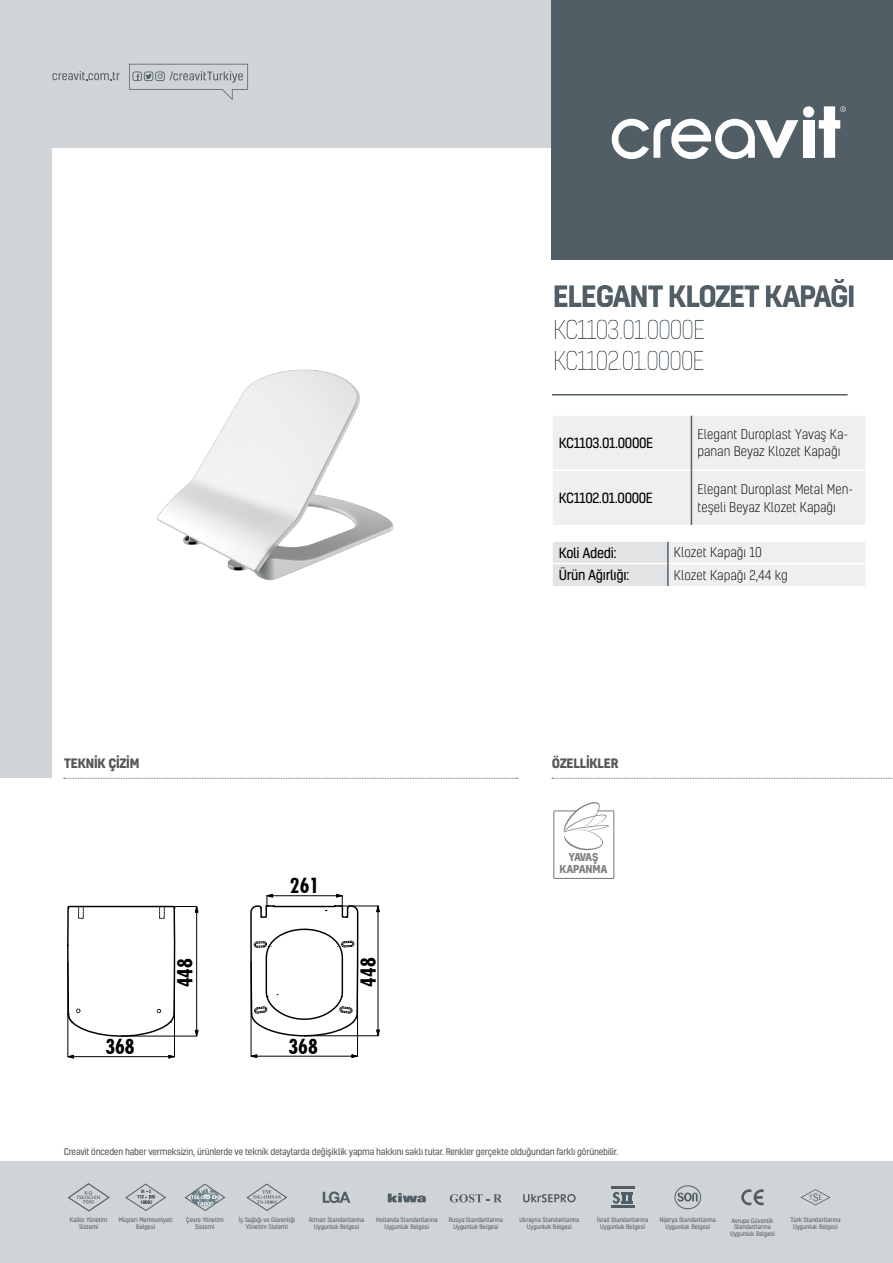
<style>
.page{position:relative;width:893px;height:1263px;background:#fff}
.page>*{position:absolute;margin:0;border:0;box-sizing:border-box;transform-origin:0 0}
.t1{font:700 28.5px "Kelson";letter-spacing:-.06em;color:#525e66}
.t2{font:300 25.2px/31.5px "Kelson";letter-spacing:-.06em;color:#525e66}
.t3{font:19.95px "Futura Condensed Bold FH";color:#000}
.t4{font:13.5px "Kelson";letter-spacing:-.025em;color:#000}
.t5{font:300 12.9px/17.2px "Kelson";color:#000}
.t6{font:700 12.45px "Kelson";letter-spacing:-.025em;color:#565659}
.t7{font:700 10.5px/12.6px "Kelson";letter-spacing:-.02em;color:#808285;text-align:center}
.t8{font:9px "Kelson";letter-spacing:-.025em;color:#565659}
.t9{font:6px/6.6px "Kelson";color:#525e66;text-align:center}
</style>
<div class="page">
<div style="left:0;top:0;width:552px;height:778px;background:#d0d4d6"></div>
<div style="left:52px;top:148px;width:518px;height:636px;background:#fff"></div>
<svg style="left:553px;top:542px;width:312px;height:44px"></svg>
<hr style="left:553px;top:563px;width:114px;height:1px;background:#fff">
<hr style="left:669px;top:563px;width:196px;height:1px;background:#fff">
<hr style="left:667px;top:542px;width:2px;height:21px;background:#525e66">
<hr style="left:667px;top:563px;width:2px;height:23px;background:#525e66">
<div style="left:552px;top:0;width:341px;height:259px;background:#525e66"></div>
<div style="left:803px;top:106px;width:11px;height:12px;background:#fff;border-radius:50%"></div>
<svg style="left:819px;top:106px;width:27px;height:52px"></svg>
<div style="left:803px;top:120px;width:11px;height:38px;background:#fff"></div>
<svg style="left:612px;top:119px;width:186px;height:40px"></svg>
<svg style="left:64px;top:778px;width:454px;height:1px"></svg>
<svg style="left:552px;top:778px;width:341px;height:1px"></svg>
<hr style="left:552px;top:394px;width:296px;height:1px;background:#525e66">
<div style="left:0;top:1161px;width:893px;height:102px;background:#d0d4d6"></div>
<svg style="left:68px;top:1183px;width:42px;height:28px"></svg>
<svg style="left:125px;top:1183px;width:41px;height:28px"></svg>
<svg style="left:184px;top:1183px;width:42px;height:28px"></svg>
<svg style="left:246px;top:1183px;width:41px;height:28px"></svg>
<svg style="left:323px;top:1191px;width:27px;height:12px"></svg>
<svg style="left:388px;top:1193px;width:38px;height:9px"></svg>
<svg style="left:450px;top:1194px;width:52px;height:8px"></svg>
<svg style="left:523px;top:1194px;width:53px;height:8px"></svg>
<hr style="left:611px;top:1205px;width:23px;height:3px;background:#525e66">
<svg style="left:612px;top:1191px;width:21px;height:13px"></svg>
<hr style="left:611px;top:1186px;width:23px;height:3px;background:#525e66">
<svg style="left:677px;top:1192px;width:21px;height:9px"></svg>
<div style="left:675px;top:1185px;width:26px;height:24px;border:1px solid #525e66;border-radius:50%"></div>
<svg style="left:800px;top:1189px;width:31px;height:16px"></svg>
<svg style="left:741px;top:1189px;width:23px;height:16px"></svg>
<div style="left:553px;top:416px;width:312px;height:109px;background:#efeff0"></div>
<hr style="left:553px;top:470px;width:138px;height:1px;background:#fff">
<hr style="left:692px;top:470px;width:173px;height:1px;background:#fff">
<hr style="left:691px;top:416px;width:1px;height:54px;background:#525e66">
<hr style="left:691px;top:470px;width:1px;height:55px;background:#525e66">
<svg style="left:52px;top:71px;width:68px;height:9px"></svg>
<svg style="left:129px;top:64px;width:119px;height:36px"></svg>
<div style="left:553px;top:810px;width:61px;height:69px;border:1px solid #808285"></div>
<svg style="left:564px;top:802px;width:45px;height:48px"></svg>
<img style="left:156px;top:369px;width:238px;height:212px">
<svg style="left:252px;top:1054px;width:5px;height:4px"></svg>
<svg style="left:352px;top:1054px;width:5px;height:4px"></svg>
<hr style="left:251px;top:961px;width:1px;height:95px;background:#000">
<hr style="left:357px;top:961px;width:1px;height:95px;background:#000">
<hr style="left:251px;top:1056px;width:107px;height:1px;background:#000">
<svg style="left:250px;top:894px;width:130px;height:144px"></svg>
<svg style="left:67px;top:905px;width:131px;height:133px"></svg>
<hr style="left:68px;top:962px;width:1px;height:95px;background:#000">
<hr style="left:174px;top:962px;width:1px;height:95px;background:#000">
<hr style="left:68px;top:1056px;width:106px;height:1px;background:#000">
<h1 class="t1" style="left:553px;top:276px;width:304px">ELEGANT KLOZET KAPAĞI</h1>
<h2 class="t2" style="left:553px;top:313px;width:154px">KC1103.01.0000E<br>KC1102.01.0000E</h2>
<h3 class="t4" style="left:559px;top:434px;width:96px">KC1103.01.0000E</h3>
<h3 class="t5" style="left:697px;top:425px;width:152px">Elegant Duroplast Yavaş Ka&shy;panan Beyaz Klozet Kapağı</h3>
<h3 class="t4" style="left:559px;top:489px;width:96px">KC1102.01.0000E</h3>
<h3 class="t5" style="left:697px;top:481px;width:157px">Elegant Duroplast Metal Men&shy;teşeli Beyaz Klozet Kapağı</h3>
<h3 class="t4" style="left:559px;top:543px;width:59px">Koli Adedi:</h3>
<h3 class="t5" style="left:674px;top:544px;width:89px">Klozet Kapağı 10</h3>
<h3 class="t4" style="left:559px;top:566px;width:72px">Ürün Ağırlığı:</h3>
<h3 class="t5" style="left:674px;top:566px;width:115px">Klozet Kapağı 2,44 kg</h3>
<h3 class="t6" style="left:64px;top:754px;width:77px">TEKNİK ÇİZİM</h3>
<h3 class="t6" style="left:552px;top:754px;width:68px">ÖZELLİKLER</h3>
<h3 class="t3" style="left:105px;top:1034px;width:31px">368</h3>
<h3 class="t3" style="left:172px;top:987px;width:31px;rotate:-90deg">448</h3>
<h3 class="t3" style="left:290px;top:873px;width:31px">261</h3>
<h3 class="t3" style="left:288px;top:1033px;width:31px">368</h3>
<h3 class="t3" style="left:355px;top:987px;width:31px;rotate:-90deg">448</h3>
<h3 class="t7" style="left:559px;top:850px;width:49px">YAVAŞ<br>KAPANMA</h3>
<h3 class="t8" style="left:64px;top:1146px;width:556px">Creavit önceden haber vermeksizin, ürünlerde ve teknik detaylarda değişiklik yapma hakkını saklı tutar. Renkler gerçekte olduğundan farklı görünebilir.</h3>
<p class="t9" style="left:70px;top:1216px;width:39px">Kalite Yönetim<br>Sistemi</p>
<p class="t9" style="left:119px;top:1216px;width:55px">Müşteri Memnuniyeti<br>Belgesi</p>
<p class="t9" style="left:186px;top:1216px;width:39px">Çevre Yönetim<br>Sistemi</p>
<p class="t9" style="left:239px;top:1216px;width:58px">İş Sağlığı ve Güvenliği<br>Yönetim Sistemi</p>
<p class="t9" style="left:309px;top:1216px;width:57px">Alman Standartlarına<br>Uygunluk Belgesi</p>
<p class="t9" style="left:376px;top:1216px;width:63px">Hollanda Standartlarına<br>Uygunluk Belgesi</p>
<p class="t9" style="left:449px;top:1216px;width:55px">Rusya Standartlarına<br>Uygunluk Belgesi</p>
<p class="t9" style="left:519px;top:1216px;width:61px">Ukrayna Standartlarına<br>Uygunluk Belgesi</p>
<p class="t9" style="left:597px;top:1216px;width:53px">İsrail Standartlarına<br>Uygunluk Belgesi</p>
<p class="t9" style="left:660px;top:1216px;width:58px">Nijerya Standartlarına<br>Uygunluk Belgesi</p>
<p class="t9" style="left:790px;top:1216px;width:52px">Türk Standartlarına<br>Uygunluk Belgesi</p>
<p class="t9" style="left:730px;top:1217px;width:46px">Avrupa Güvenlik<br>Standartlarına<br>Uygunluk Belgesi</p>
</div>
